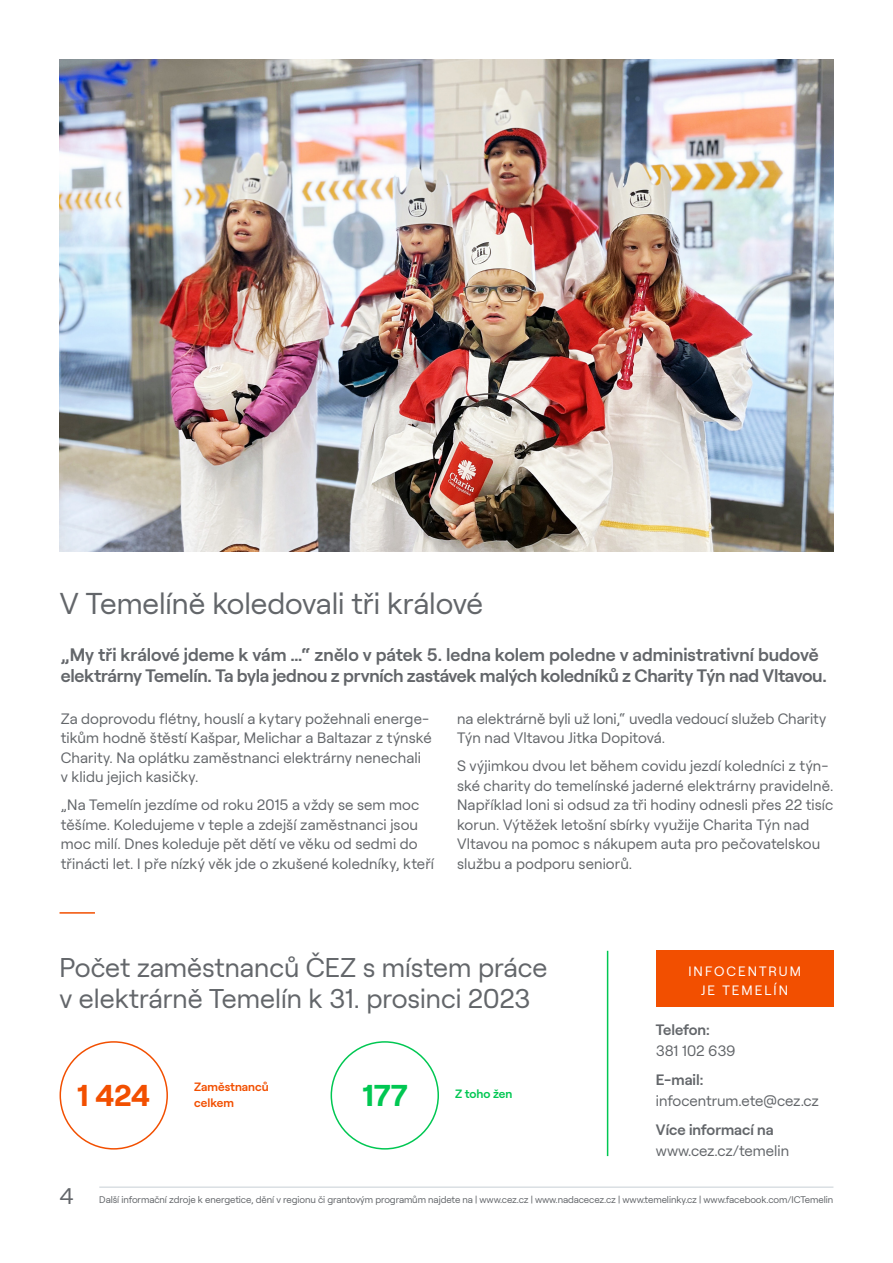
<style>
.page{position:relative;width:893px;height:1263px;background:#fff}
.page>*{position:absolute;margin:0;border:0;box-sizing:border-box;transform-origin:0 0}
.nadpis_článků_jeden{font:30px "Roobert CEZ";letter-spacing:-.005em;color:#63666a}
.čísla_v_infografice{font:700 30px "Roobert CEZ";color:#f24f00}
.čísla_v_infografice-2{font:700 30px "Roobert CEZ";color:#00c752}
.nadpis_clanku_více_s{font:27px/31.5px "Roobert CEZ";color:#63666a}
.t1{font:22.5px "Roobert CEZ";color:#63666a}
.perex{font:600 18px/21px "Roobert CEZ";letter-spacing:-.01em;color:#63666a}
.body_text{font:15px/19.5px "Roobert CEZ";letter-spacing:.005em;color:#63666a}
.mezinadpis_uvnitr_cl{font:600 15px "Roobert CEZ";color:#63666a}
.button_text{font:13.5px/19.5px "Roobert CEZ";letter-spacing:.15em;color:#fff;text-align:center}
.popisek_infografiky{font:600 12px/16.5px "Roobert CEZ";color:#f24f00}
.popisek_infografiky-2{font:600 12px "Roobert CEZ";color:#00c752}
.t2{font:9.6px "Roobert CEZ";letter-spacing:-.005em;color:#63666a}
</style>
<div class="page">
<hr style="left:99px;top:1186px;width:734px;height:2px;background:#dadfe3">
<div style="left:331px;top:1041px;width:108px;height:108px;border:2px solid #00c752;border-radius:50%"></div>
<div style="left:60px;top:1041px;width:108px;height:108px;border:2px solid #f24f00;border-radius:50%"></div>
<hr style="left:607px;top:951px;width:1px;height:205px;background:#00c752">
<div style="left:656px;top:951px;width:177px;height:56px;background:#f24f00"></div>
<hr style="left:60px;top:912px;width:35px;height:2px;background:#f24f00">
<img style="left:60px;top:60px;width:773px;height:492px">
<p class="nadpis_článků_jeden" style="left:60px;top:581px;width:425px">V Temelíně koledovali tři králové</p>
<p class="perex" style="left:61px;top:643px;width:768px">„My tři králové jdeme k vám …“ znělo v pátek 5. ledna kolem poledne v administrativní budově elektrárny Temelín. Ta byla jednou z prvních zastávek malých koledníků z Charity Týn nad Vltavou.</p>
<p class="body_text" style="left:457px;top:707px;width:371px">na elektrárně byli už loni,“ uvedla vedoucí služeb Charity<br>Týn nad Vltavou Jitka Dopitová.</p>
<p class="body_text" style="left:457px;top:755px;width:378px">S výjimkou dvou let během covidu jezdí koledníci z týn&shy;ské charity do temelínské jaderné elektrárny pravidelně.<br>Například loni si odsud za tři hodiny odnesli přes 22 tisíc korun. Výtěžek letošní sbírky využije Charita Týn nad Vltavou na pomoc s nákupem auta pro pečovatelskou službu a podporu seniorů.</p>
<p class="body_text" style="left:61px;top:707px;width:372px">Za doprovodu flétny, houslí a kytary požehnali energe&shy;tikům hodně štěstí Kašpar, Melichar a Baltazar z týnské Charity. Na oplátku zaměstnanci elektrárny nenechali v klidu jejich kasičky.</p>
<p class="body_text" style="left:61px;top:794px;width:375px">„Na Temelín jezdíme od roku 2015 a vždy se sem moc těšíme. Koledujeme v teple a zdejší zaměstnanci jsou moc milí. Dnes koleduje pět dětí ve věku od sedmi do třinácti let. I pře nízký věk jde o zkušené koledníky, kteří</p>
<p class="nadpis_clanku_více_s" style="left:60px;top:949px;width:489px">Počet zaměstnanců ČEZ s místem práce v elektrárně Temelín k 31. prosinci 2023</p>
<p class="popisek_infografiky" style="left:194px;top:1077px;width:76px">Zaměstnanců celkem</p>
<p class="popisek_infografiky-2" style="left:455px;top:1085px;width:59px">Z toho žen</p>
<p class="čísla_v_infografice" style="left:77px;top:1072px;width:75px">1 424</p>
<p class="čísla_v_infografice-2" style="left:362px;top:1072px;width:47px">177</p>
<p class="button_text" style="left:688px;top:960px;width:114px">INFOCENTRUM<br>JE TEMELÍN</p>
<p class="mezinadpis_uvnitr_cl" style="left:656px;top:1018px;width:56px">Telefon:</p>
<p class="body_text" style="left:656px;top:1040px;width:81px">381 102 639</p>
<p class="mezinadpis_uvnitr_cl" style="left:656px;top:1068px;width:49px">E-mail:</p>
<p class="body_text" style="left:656px;top:1090px;width:164px">infocentrum.ete@cez.cz</p>
<p class="mezinadpis_uvnitr_cl" style="left:656px;top:1118px;width:119px">Více informací na</p>
<p class="body_text" style="left:656px;top:1140px;width:135px">www.cez.cz/temelin</p>
<h3 class="t1" style="left:60px;top:1179px;width:16px">4</h3>
<p class="t2" style="left:99px;top:1192px;width:735px">Další informační zdroje k energetice, dění v regionu či grantovým programům najdete na | www.cez.cz | www.nadacecez.cz | www.temelinky.cz | www.facebook.com/ICTemelin</p>
</div>
